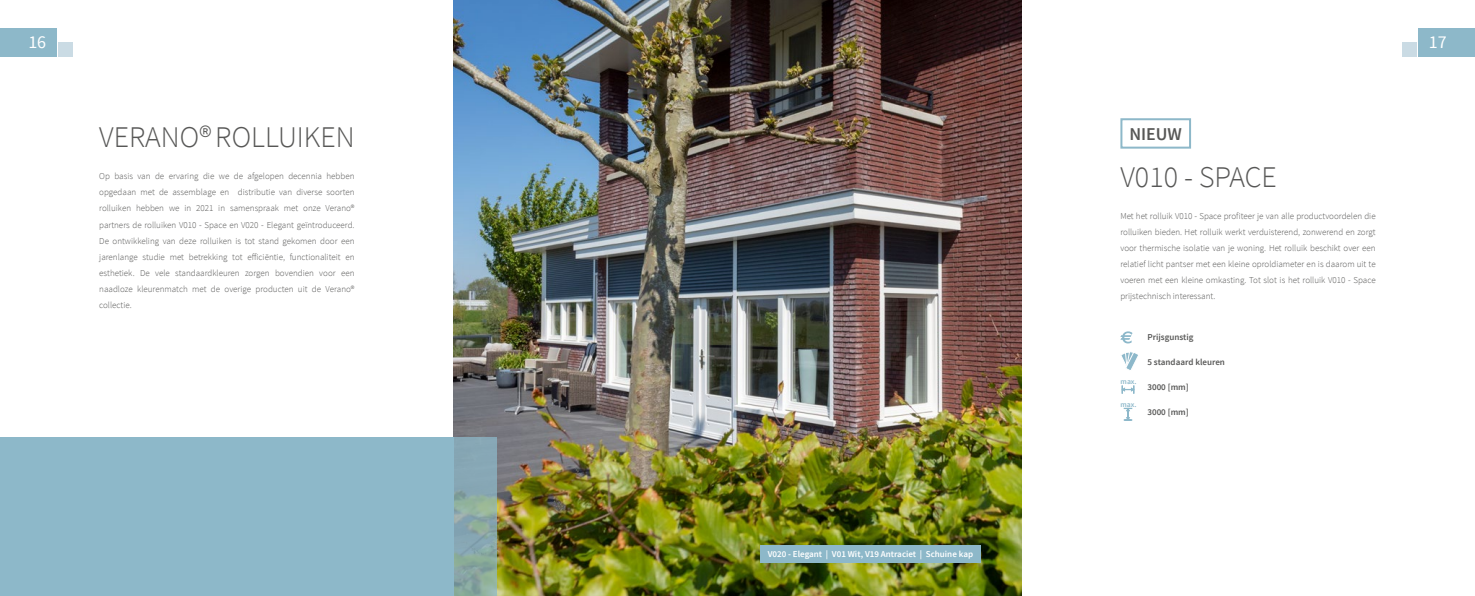
<style>
.page{position:relative;width:1475px;height:596px;background:#fff}
.page>*{position:absolute;margin:0;border:0;box-sizing:border-box;transform-origin:0 0}
.t1{font:300 30px "Source Sans Pro";color:#575756}
.t2{font:600 18px "Source Sans Pro";color:#575756}
.t3{font:18px "Source Sans Pro";color:#fff}
.t4{font:300 9px/16px "Source Sans Pro";color:#575756;text-align:justify}
.t5{font:600 9px "Source Sans Pro";color:#575756}
.t6{font:600 9px "Source Sans Pro";color:#fff}
.t7{font:600 7.6px "Source Sans Pro";color:#8db8ca}
</style>
<div class="page">
<div style="left:0;top:28px;width:57px;height:29px;background:#8db8c9"></div>
<div style="left:59px;top:43px;width:14px;height:14px;background:#cadbe4"></div>
<div style="left:1417px;top:28px;width:57px;height:29px;background:#8db8c9"></div>
<div style="left:1401px;top:43px;width:14px;height:14px;background:#cadbe4"></div>
<img style="left:454px;top:0;width:566px;height:595px">
<div style="left:760px;top:544px;width:220px;height:18px;background:#8db8c9"></div>
<svg style="left:1120px;top:331px;width:12px;height:12px"></svg>
<svg style="left:1121px;top:352px;width:17px;height:18px"></svg>
<svg style="left:1121px;top:385px;width:13px;height:9px"></svg>
<svg style="left:1123px;top:407px;width:9px;height:14px"></svg>
<div style="left:1120px;top:118px;width:70px;height:30px;border:2px solid #8db8c9"></div>
<div style="left:0;top:437px;width:454px;height:158px;background:#8db8c9"></div>
<svg style="left:454px;top:437px;width:42px;height:158px;background:#89a8a9"></svg>
<h2 class="t3" style="left:28px;top:31px;width:19px">16</h2>
<h2 class="t3" style="left:1428px;top:31px;width:19px">17</h2>
<h1 class="t1" style="left:99px;top:119px;width:257px">VERANO® ROLLUIKEN</h1>
<p class="t4" style="left:99px;top:168px;width:257px">Op basis van de ervaring die we de afgelopen decennia hebben opgedaan met de assemblage en distributie van diverse soorten rolluiken hebben we in 2021 in samenspraak met onze Verano® partners de rolluiken V010 - Space en V020 - Elegant geïntroduceerd.<br>De ontwikkeling van deze rolluiken is tot stand gekomen door een jarenlange studie met betrekking tot efficiëntie, functionaliteit en esthetiek. De vele standaardkleuren zorgen bovendien voor een naadloze kleurenmatch met de overige producten uit de Verano® collectie.</p>
<h1 class="t1" style="left:1120px;top:159px;width:158px">V010 - SPACE</h1>
<h2 class="t2" style="left:1129px;top:123px;width:54px">NIEUW</h2>
<p class="t4" style="left:1120px;top:208px;width:257px">Met het rolluik V010 - Space profiteer je van alle productvoordelen die rolluiken bieden. Het rolluik werkt verduisterend, zonwerend en zorgt voor thermische isolatie van je woning. Het rolluik beschikt over een relatief licht pantser met een kleine oproldiameter en is daarom uit te voeren met een kleine omkasting. Tot slot is het rolluik V010 - Space prijstechnisch interessant.</p>
<p class="t5" style="left:1147px;top:331px;width:48px">Prijsgunstig</p>
<p class="t5" style="left:1147px;top:356px;width:79px">5 standaard kleuren</p>
<p class="t7" style="left:1120px;top:376px;width:18px">max.</p>
<p class="t5" style="left:1147px;top:381px;width:43px">3000 [mm]</p>
<p class="t7" style="left:1120px;top:399px;width:18px">max.</p>
<p class="t5" style="left:1147px;top:406px;width:43px">3000 [mm]</p>
<p class="t6" style="left:767px;top:548px;width:207px">V020 - Elegant | V01 Wit, V19 Antraciet | Schuine kap</p>
</div>
